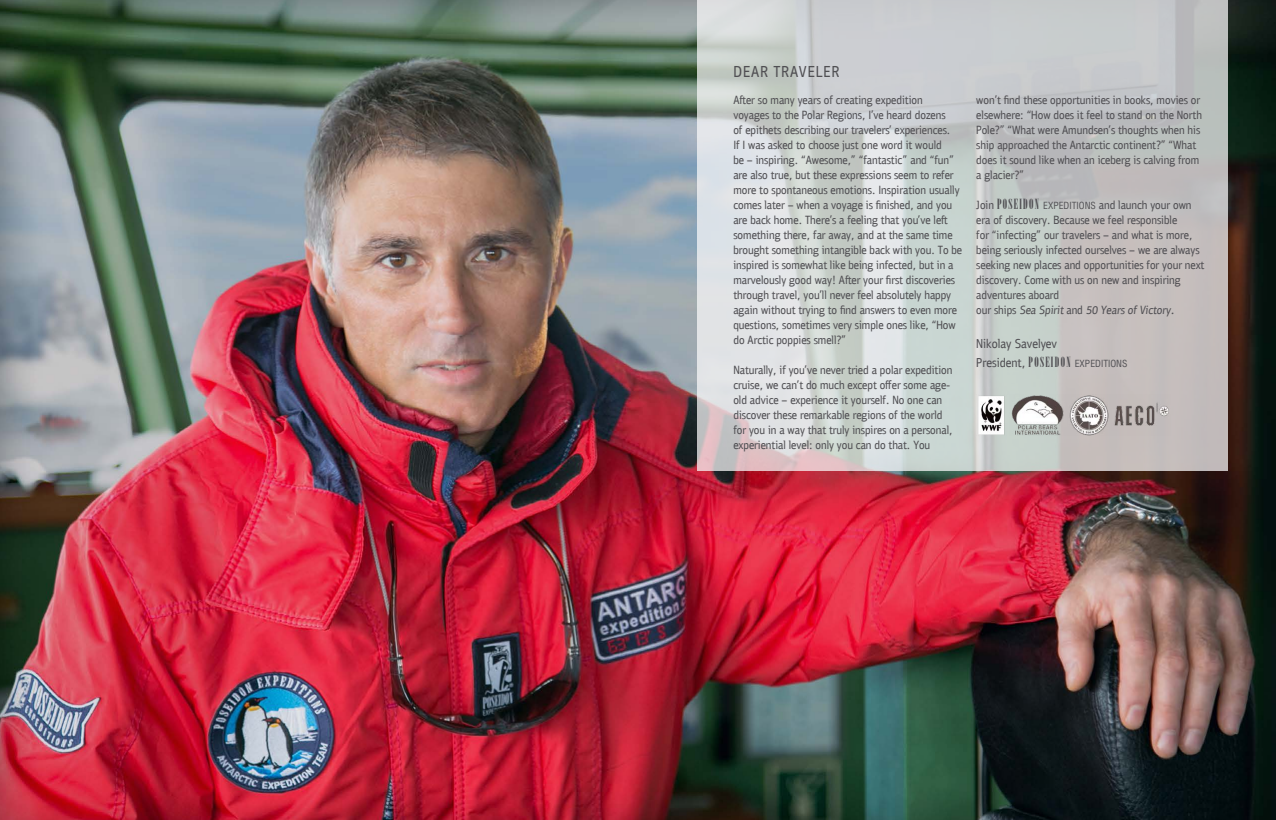
<style>
.page{position:relative;width:1276px;height:820px;background:#fff}
.page>*{position:absolute;margin:0;border:0;box-sizing:border-box;transform-origin:0 0}
.t1{font:13px "PF Bulletin Sans Pro";color:#504f53}
.t2{font:12px "PF Bulletin Sans Pro";color:#504f53}
.t3{font:10px "Helios Cond C";color:#504f53}
.s1{font-family:"Onyx";font-size:14px}
</style>
<div class="page">
<img style="left:0;top:0;width:1276px;height:819px">
<svg style="left:697px;top:0;width:530px;height:471px;background:#c9cacb"></svg>
<img style="left:976px;top:394px;width:194px;height:41px">
<svg style="left:1091px;top:95px;width:14px;height:9px"></svg>
<svg style="left:1113px;top:95px;width:2px;height:8px"></svg>
<svg style="left:1125px;top:95px;width:4px;height:9px"></svg>
<svg style="left:1086px;top:110px;width:14px;height:9px"></svg>
<svg style="left:1126px;top:113px;width:5px;height:6px"></svg>
<svg style="left:988px;top:308px;width:3px;height:5px"></svg>
<svg style="left:999px;top:305px;width:13px;height:11px"></svg>
<svg style="left:1032px;top:341px;width:19px;height:9px"></svg>
<svg style="left:977px;top:357px;width:34px;height:10px"></svg>
<svg style="left:734px;top:66px;width:33px;height:11px"></svg>
<svg style="left:774px;top:66px;width:65px;height:11px"></svg>
<svg style="left:733px;top:95px;width:229px;height:251px;background:#d2d8d7"></svg>
<svg style="left:733px;top:365px;width:218px;height:86px;background:#d6dbda"></svg>
<div style="left:976px;top:95px;width:103px;height:24px;background:#c1c3c7"></div>
<svg style="left:1137px;top:95px;width:64px;height:24px;background:#bbbec0"></svg>
<svg style="left:976px;top:125px;width:224px;height:56px;background:#bbbcbd"></svg>
<svg style="left:976px;top:200px;width:224px;height:99px;background:#c5c4c2"></svg>
<svg style="left:1020px;top:305px;width:153px;height:11px;background:#c6c3c1"></svg>
<svg style="left:977px;top:338px;width:49px;height:12px"></svg>
<p class="t2" style="left:739px;top:93px;width:30px">▼ ▲□</p>
<p class="t2" style="left:784px;top:93px;width:47px">■ ▲ □</p>
<p class="t2" style="left:905px;top:93px;width:19px">▼□■</p>
<p class="t2" style="left:765px;top:108px;width:25px">▲ ▼□ ▼</p>
<p class="t2" style="left:846px;top:108px;width:33px">□■▲ ❖</p>
<p class="t2" style="left:920px;top:108px;width:27px">□ ■▲</p>
<p class="t2" style="left:733px;top:123px;width:68px">□ ▼ ▼▲ ▲</p>
<p class="t2" style="left:819px;top:123px;width:72px">■ □◆ ▼ ❖●▲</p>
<p class="t2" style="left:796px;top:138px;width:78px">▼□ □□▲ ◆▲▼ □■</p>
<p class="t2" style="left:888px;top:138px;width:50px">□ ▼ □◆●</p>
<p class="t2" style="left:758px;top:153px;width:32px">■▲ ■</p>
<p class="t2" style="left:872px;top:153px;width:24px">■▼ ▲▼</p>
<p class="t2" style="left:915px;top:153px;width:35px">■ ◆■</p>
<p class="t2" style="left:755px;top:168px;width:30px">●▲□ ▼ ◆</p>
<p class="t2" style="left:801px;top:168px;width:33px">◆▼ ▼ ▲</p>
<p class="t2" style="left:864px;top:168px;width:35px">▲▲ □■▲ ▲</p>
<p class="t2" style="left:742px;top:183px;width:87px">□ ▼□ ▲ □■▼ ■ □◆▲</p>
<p class="t2" style="left:844px;top:183px;width:48px">□▼ □■▲ ■▲</p>
<p class="t2" style="left:908px;top:183px;width:48px">▼ □■ ◆▲◆ ●●</p>
<p class="t2" style="left:738px;top:198px;width:39px">□ ▲ ●▼</p>
<p class="t2" style="left:814px;top:198px;width:29px">■ ❖□</p>
<p class="t2" style="left:868px;top:198px;width:27px">▲ ■▲</p>
<p class="t2" style="left:922px;top:198px;width:32px">■ □◆</p>
<p class="t2" style="left:832px;top:213px;width:114px">▲ ●■ ▼ ▼ □◆❖ ● ▼</p>
<p class="t2" style="left:733px;top:228px;width:55px">▲□ ▼■ ▼</p>
<p class="t2" style="left:863px;top:228px;width:49px">■ ▼ ▼ ▲</p>
<p class="t2" style="left:742px;top:243px;width:120px">□◆ ▼ ▲□ ▼■ ■▼■ ●</p>
<p class="t2" style="left:903px;top:243px;width:47px">▼ □◆ □</p>
<p class="t2" style="left:774px;top:258px;width:18px">▲ ▲□</p>
<p class="t2" style="left:862px;top:258px;width:42px">■ ■ ▼</p>
<p class="t2" style="left:924px;top:258px;width:22px">◆▼ ■</p>
<p class="t2" style="left:751px;top:273px;width:57px">❖ ●□◆▲● □□</p>
<p class="t2" style="left:845px;top:273px;width:36px">▼ □◆</p>
<p class="t2" style="left:895px;top:273px;width:40px">▲▼ ▲ □❖</p>
<p class="t2" style="left:733px;top:288px;width:114px">▼ □◆ ▼ ❖● □◆●● ■❖</p>
<p class="t2" style="left:871px;top:288px;width:47px">● ▲□●◆▼ ●</p>
<p class="t2" style="left:752px;top:303px;width:124px">■ ▼ □◆▼ ▼ ■ ▼□ ■ ■▲</p>
<p class="t2" style="left:891px;top:303px;width:59px">▲ ▼□ ❖ ■ □</p>
<p class="t2" style="left:733px;top:318px;width:78px">❑◆ ▲▼ □■▲ ▲□ ▼</p>
<p class="t2" style="left:855px;top:318px;width:59px">▲ ● □■▲ ●</p>
<p class="t2" style="left:782px;top:333px;width:56px">□ ▲ ▲●●</p>
<p class="t2" style="left:745px;top:363px;width:25px">▼◆ ●●</p>
<p class="t2" style="left:793px;top:363px;width:59px">□◆❖ ■ ❖ ▼</p>
<p class="t2" style="left:934px;top:363px;width:19px">▼□■</p>
<p class="t2" style="left:791px;top:378px;width:44px">■▼ □ ◆</p>
<p class="t2" style="left:823px;top:393px;width:61px">■ ▼ □◆▲●</p>
<p class="t2" style="left:899px;top:393px;width:21px">□ □■</p>
<p class="t2" style="left:936px;top:393px;width:7px">■</p>
<p class="t2" style="left:742px;top:408px;width:52px">▲□❖ ▼ ▲</p>
<p class="t2" style="left:842px;top:408px;width:64px">● □■▲ □ ▼</p>
<p class="t2" style="left:737px;top:423px;width:41px">□ □◆ ■</p>
<p class="t2" style="left:808px;top:423px;width:59px">▼ ▼ ▼◆● ■▲</p>
<p class="t2" style="left:882px;top:423px;width:20px">▲ □■</p>
<p class="t2" style="left:926px;top:423px;width:25px">▲□■ ●</p>
<p class="t2" style="left:766px;top:438px;width:166px">■▼ ● ● ❖ ● □■● □◆ ■ □ ▼ ▼ □◆</p>
<p class="t2" style="left:983px;top:93px;width:214px">□■▼ ■ ▼ ▲ □ □▼◆■▼ ▲ ■ □□ ▲ □❖ ▲ □</p>
<p class="t2" style="left:1059px;top:108px;width:26px">□ ▲ ▼</p>
<p class="t2" style="left:1100px;top:108px;width:64px">● ▼□ ▲▼ ■ □■ ▼</p>
<p class="t2" style="left:1076px;top:123px;width:83px">◆■▲■▲ ▼□◆ ▼▲</p>
<p class="t2" style="left:1052px;top:138px;width:52px">▼ ■▼ ▼</p>
<p class="t2" style="left:1118px;top:138px;width:40px">□■▼ ■ ■▼</p>
<p class="t2" style="left:982px;top:153px;width:61px">□ ▲ ▼ ▲□◆■ ●</p>
<p class="t2" style="left:1136px;top:153px;width:35px">▲ ●❖■</p>
<p class="t2" style="left:990px;top:168px;width:4px">●</p>
<p class="t3" style="left:980px;top:199px;width:159px">□ ■ <span class="s1">POSEIDON</span> EXPEDITIONS ■ ● ◆■</p>
<p class="t2" style="left:1155px;top:198px;width:38px">□◆ □ ■</p>
<p class="t2" style="left:993px;top:213px;width:42px">□ ▲ □❖</p>
<p class="t2" style="left:1122px;top:213px;width:52px">● ▲ □■▲ ●</p>
<p class="t2" style="left:980px;top:228px;width:122px">□ ■ ▼■ □◆ ▼ ❖●▲</p>
<p class="t2" style="left:1117px;top:228px;width:64px">■ ▼ ▲ □</p>
<p class="t2" style="left:989px;top:243px;width:138px">■ ▲ □◆▲● ■ ▼ □◆▲ ●❖ ▲</p>
<p class="t2" style="left:976px;top:258px;width:44px">▲ ■ ■</p>
<p class="t2" style="left:1039px;top:258px;width:166px">● ▲ ■ □ □▼◆■▼ ▲ □ □◆ ■ ▼</p>
<p class="t2" style="left:984px;top:273px;width:21px">▲ □❖</p>
<p class="t2" style="left:1030px;top:273px;width:78px">□ ▼ ◆▲ □■ ■</p>
<p class="t2" style="left:1127px;top:273px;width:49px">■ ■▲ ■</p>
<p class="t2" style="left:987px;top:288px;width:59px">❖ ■▼◆ ▲ □</p>
<p class="t2" style="left:976px;top:303px;width:42px">□◆ ▲ ▲</p>
<p class="t1" style="left:1027px;top:336px;width:32px">❖● ❖</p>
<p class="t3" style="left:992px;top:357px;width:137px">▲ ■▼ <span class="s1">POSEIDON</span> EXPEDITIONS</p>
</div>
